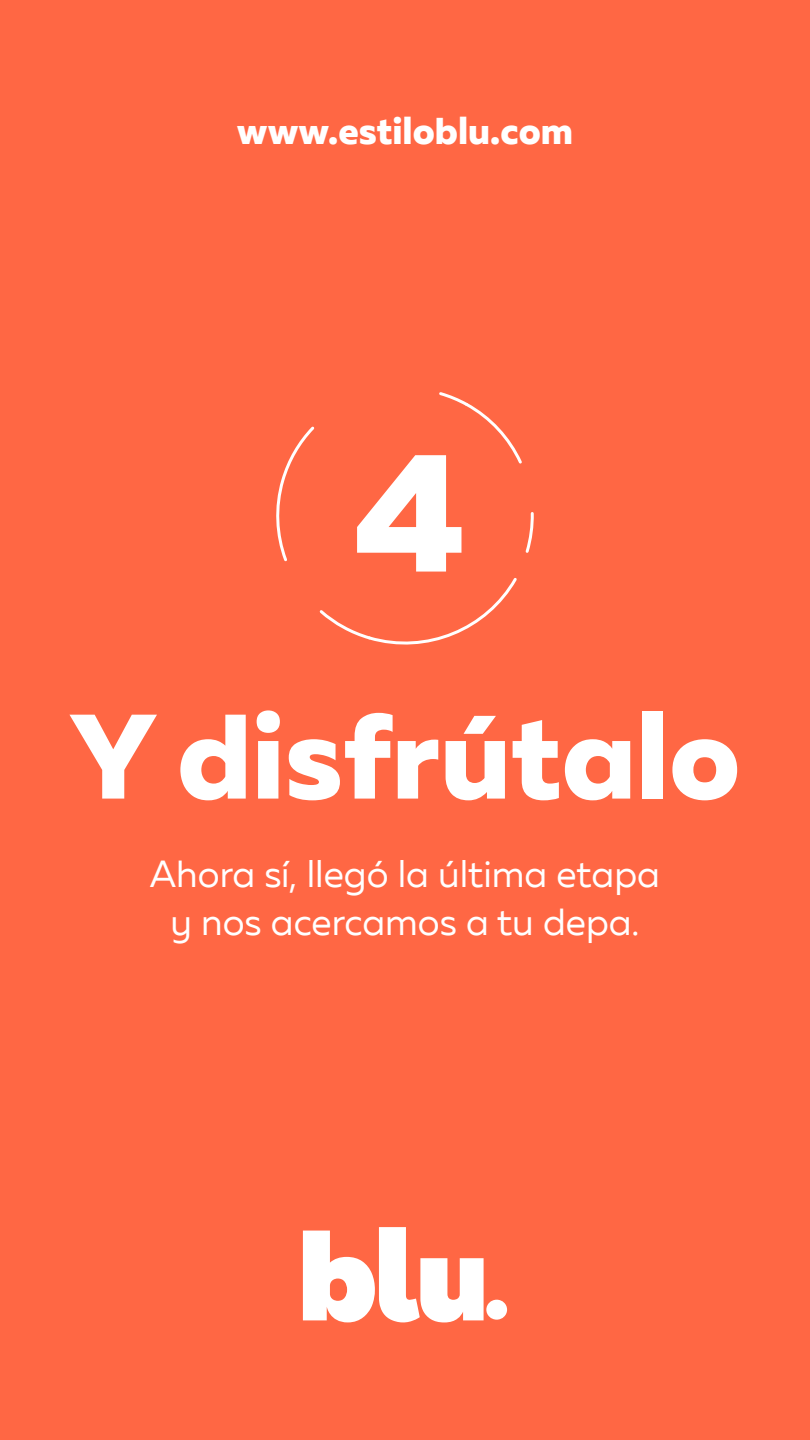
<style>
.page{position:relative;width:810px;height:1440px;background:#ff6744}
.page>*{position:absolute;margin:0;border:0;box-sizing:border-box;transform-origin:0 0}
.t1{font:800 171.15px "Muller";color:#fff}
.t2{font:800 119.93px "Muller";color:#fff}
.t3{font:800 37.2px "Muller";color:#fff}
.t4{font:36.75px/48px "Muller";color:#fff;text-align:center}
</style>
<div class="page">
<svg style="left:525px;top:512px;width:9px;height:41px"></svg>
<svg style="left:439px;top:392px;width:83px;height:72px"></svg>
<svg style="left:276px;top:426px;width:39px;height:136px"></svg>
<svg style="left:319px;top:578px;width:198px;height:67px"></svg>
<div style="left:486px;top:1300px;width:21px;height:20px;background:#fff;border-radius:50%"></div>
<svg style="left:303px;top:1227px;width:181px;height:96px"></svg>
<p class="t3" style="left:237px;top:108px;width:338px">www.estiloblu.com</p>
<h1 class="t1" style="left:353px;top:404px;width:115px">4</h1>
<h2 class="t2" style="left:70px;top:681px;width:672px">Y disfrútalo</h2>
<p class="t4" style="left:150px;top:849px;width:512px">Ahora sí, llegó la última etapa y nos acercamos a tu depa.</p>
</div>
